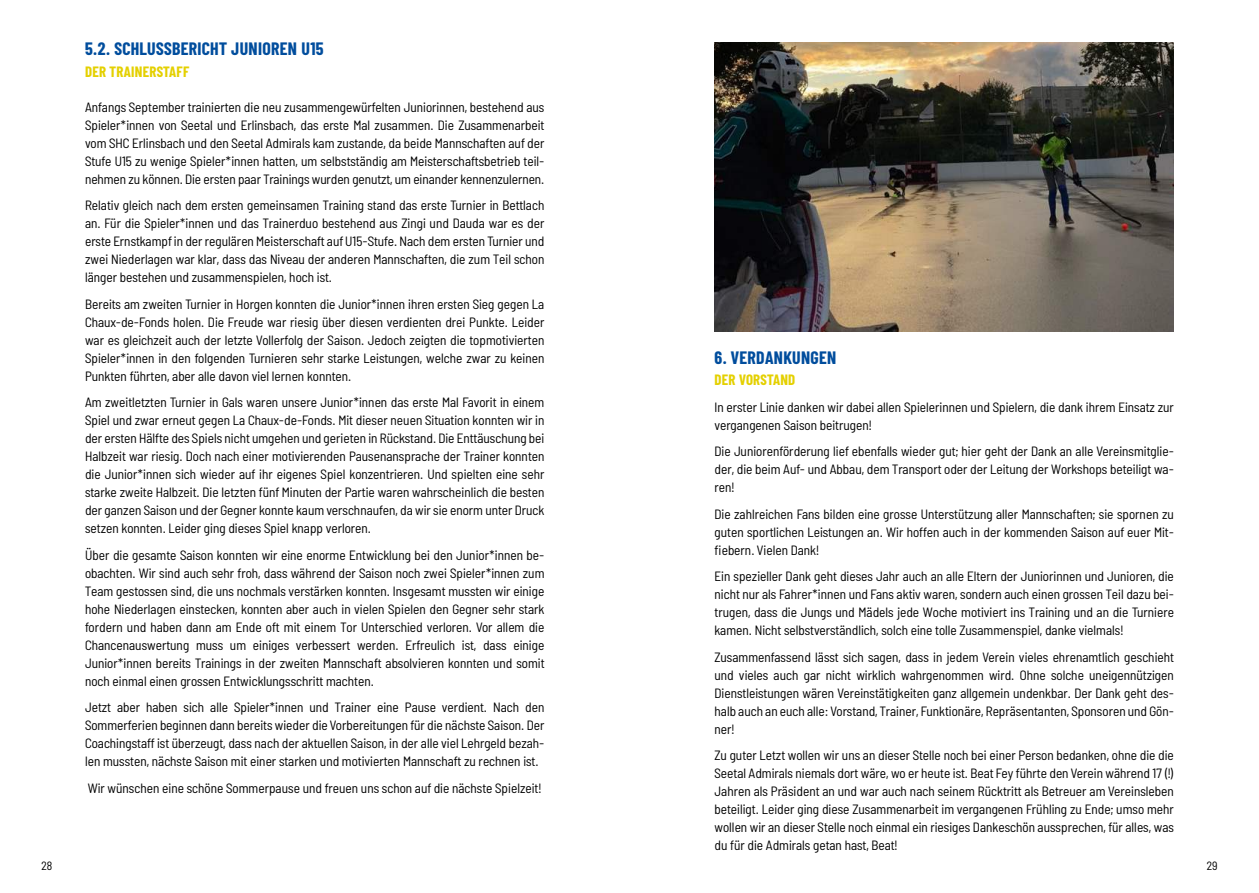
<style>
.page{position:relative;width:1259px;height:893px;background:#fff}
.page>*{position:absolute;margin:0;border:0;box-sizing:border-box;transform-origin:0 0}
.t1{font:700 18px "Barlow Condensed";letter-spacing:.02em;color:#004d9d}
.t2{font:700 15px "Barlow Condensed";letter-spacing:.02em;color:#e4d000}
.t3{font:semi-condensed 13.5px/18px "Barlow";color:#000;text-align:justify}
.t4{font:semi-condensed 12px "Barlow";color:#000}
</style>
<div class="page">
<img style="left:714px;top:43px;width:460px;height:288px">
<p class="t4" style="left:41px;top:859px;width:12px">28</p>
<h1 class="t1" style="left:85px;top:39px;width:240px">5.2. SCHLUSSBERICHT JUNIOREN U15</h1>
<p class="t2" style="left:85px;top:63px;width:106px">DER TRAINERSTAFF</p>
<p class="t3" style="left:85px;top:98px;width:461px">Anfangs September trainierten die neu zusammengewürfelten Juniorinnen, bestehend aus Spieler*innen von Seetal und Erlinsbach, das erste Mal zusammen. Die Zusammenarbeit vom SHC Erlinsbach und den Seetal Admirals kam zustande, da beide Mannschaften auf der Stufe U15 zu wenige Spieler*innen hatten, um selbstständig am Meisterschaftsbetrieb teil&shy;nehmen zu können. Die ersten paar Trainings wurden genutzt, um einander kennenzulernen.</p>
<p class="t3" style="left:85px;top:197px;width:461px">Relativ gleich nach dem ersten gemeinsamen Training stand das erste Turnier in Bettlach an. Für die Spieler*innen und das Trainerduo bestehend aus Zingi und Dauda war es der erste Ernstkampf in der regulären Meisterschaft auf U15-Stufe. Nach dem ersten Turnier und zwei Niederlagen war klar, dass das Niveau der anderen Mannschaften, die zum Teil schon länger bestehen und zusammenspielen, hoch ist.</p>
<p class="t3" style="left:85px;top:295px;width:461px">Bereits am zweiten Turnier in Horgen konnten die Junior*innen ihren ersten Sieg gegen La Chaux-de-Fonds holen. Die Freude war riesig über diesen verdienten drei Punkte. Leider war es gleichzeit auch der letzte Vollerfolg der Saison. Jedoch zeigten die topmotivierten Spieler*innen in den folgenden Turnieren sehr starke Leistungen, welche zwar zu keinen Punkten führten, aber alle davon viel lernen konnten.</p>
<p class="t3" style="left:85px;top:393px;width:461px">Am zweitletzten Turnier in Gals waren unsere Junior*innen das erste Mal Favorit in einem Spiel und zwar erneut gegen La Chaux-de-Fonds. Mit dieser neuen Situation konnten wir in der ersten Hälfte des Spiels nicht umgehen und gerieten in Rückstand. Die Enttäuschung bei Halbzeit war riesig. Doch nach einer motivierenden Pausenansprache der Trainer konnten die Junior*innen sich wieder auf ihr eigenes Spiel konzentrieren. Und spielten eine sehr starke zweite Halbzeit. Die letzten fünf Minuten der Partie waren wahrscheinlich die besten der ganzen Saison und der Gegner konnte kaum verschnaufen, da wir sie enorm unter Druck setzen konnten. Leider ging dieses Spiel knapp verloren.</p>
<p class="t3" style="left:85px;top:546px;width:461px">Über die gesamte Saison konnten wir eine enorme Entwicklung bei den Junior*innen be&shy;obachten. Wir sind auch sehr froh, dass während der Saison noch zwei Spieler*innen zum Team gestossen sind, die uns nochmals verstärken konnten. Insgesamt mussten wir einige hohe Niederlagen einstecken, konnten aber auch in vielen Spielen den Gegner sehr stark fordern und haben dann am Ende oft mit einem Tor Unterschied verloren. Vor allem die Chancenauswertung muss um einiges verbessert werden. Erfreulich ist, dass einige Junior*innen bereits Trainings in der zweiten Mannschaft absolvieren konnten und somit noch einmal einen grossen Entwicklungsschritt machten.</p>
<p class="t3" style="left:85px;top:698px;width:461px">Jetzt aber haben sich alle Spieler*innen und Trainer eine Pause verdient. Nach den Sommerferien beginnen dann bereits wieder die Vorbereitungen für die nächste Saison. Der Coachingstaff ist überzeugt, dass nach der aktuellen Saison, in der alle viel Lehrgeld bezah&shy;len mussten, nächste Saison mit einer starken und motivierten Mannschaft zu rechnen ist.</p>
<p class="t3" style="left:88px;top:779px;width:455px">Wir wünschen eine schöne Sommerpause und freuen uns schon auf die nächste Spielzeit!</p>
<h1 class="t1" style="left:714px;top:347px;width:123px">6. VERDANKUNGEN</h1>
<p class="t2" style="left:714px;top:372px;width:82px">DER VORSTAND</p>
<p class="t3" style="left:714px;top:398px;width:461px">In erster Linie danken wir dabei allen Spielerinnen und Spielern, die dank ihrem Einsatz zur vergangenen Saison beitrugen!</p>
<p class="t3" style="left:714px;top:443px;width:461px">Die Juniorenförderung lief ebenfalls wieder gut; hier geht der Dank an alle Vereinsmitglie&shy;der, die beim Auf- und Abbau, dem Transport oder der Leitung der Workshops beteiligt wa&shy;ren!</p>
<p class="t3" style="left:714px;top:505px;width:461px">Die zahlreichen Fans bilden eine grosse Unterstützung aller Mannschaften; sie spornen zu guten sportlichen Leistungen an. Wir hoffen auch in der kommenden Saison auf euer Mit&shy;fiebern. Vielen Dank!</p>
<p class="t3" style="left:714px;top:568px;width:461px">Ein spezieller Dank geht dieses Jahr auch an alle Eltern der Juniorinnen und Junioren, die nicht nur als Fahrer*innen und Fans aktiv waren, sondern auch einen grossen Teil dazu bei&shy;trugen, dass die Jungs und Mädels jede Woche motiviert ins Training und an die Turniere kamen. Nicht selbstverständlich, solch eine tolle Zusammenspiel, danke vielmals!</p>
<p class="t3" style="left:714px;top:648px;width:461px">Zusammenfassend lässt sich sagen, dass in jedem Verein vieles ehrenamtlich geschieht und vieles auch gar nicht wirklich wahrgenommen wird. Ohne solche uneigennützigen Dienstleistungen wären Vereinstätigkeiten ganz allgemein undenkbar. Der Dank geht des&shy;halb auch an euch alle: Vorstand, Trainer, Funktionäre, Repräsentanten, Sponsoren und Gön&shy;ner!</p>
<p class="t3" style="left:714px;top:747px;width:461px">Zu guter Letzt wollen wir uns an dieser Stelle noch bei einer Person bedanken, ohne die die Seetal Admirals niemals dort wäre, wo er heute ist. Beat Fey führte den Verein während 17 (!)<br>Jahren als Präsident an und war auch nach seinem Rücktritt als Betreuer am Vereinsleben beteiligt. Leider ging diese Zusammenarbeit im vergangenen Frühling zu Ende; umso mehr wollen wir an dieser Stelle noch einmal ein riesiges Dankeschön aussprechen, für alles, was du für die Admirals getan hast, Beat!</p>
<p class="t4" style="left:1207px;top:859px;width:12px">29</p>
</div>
